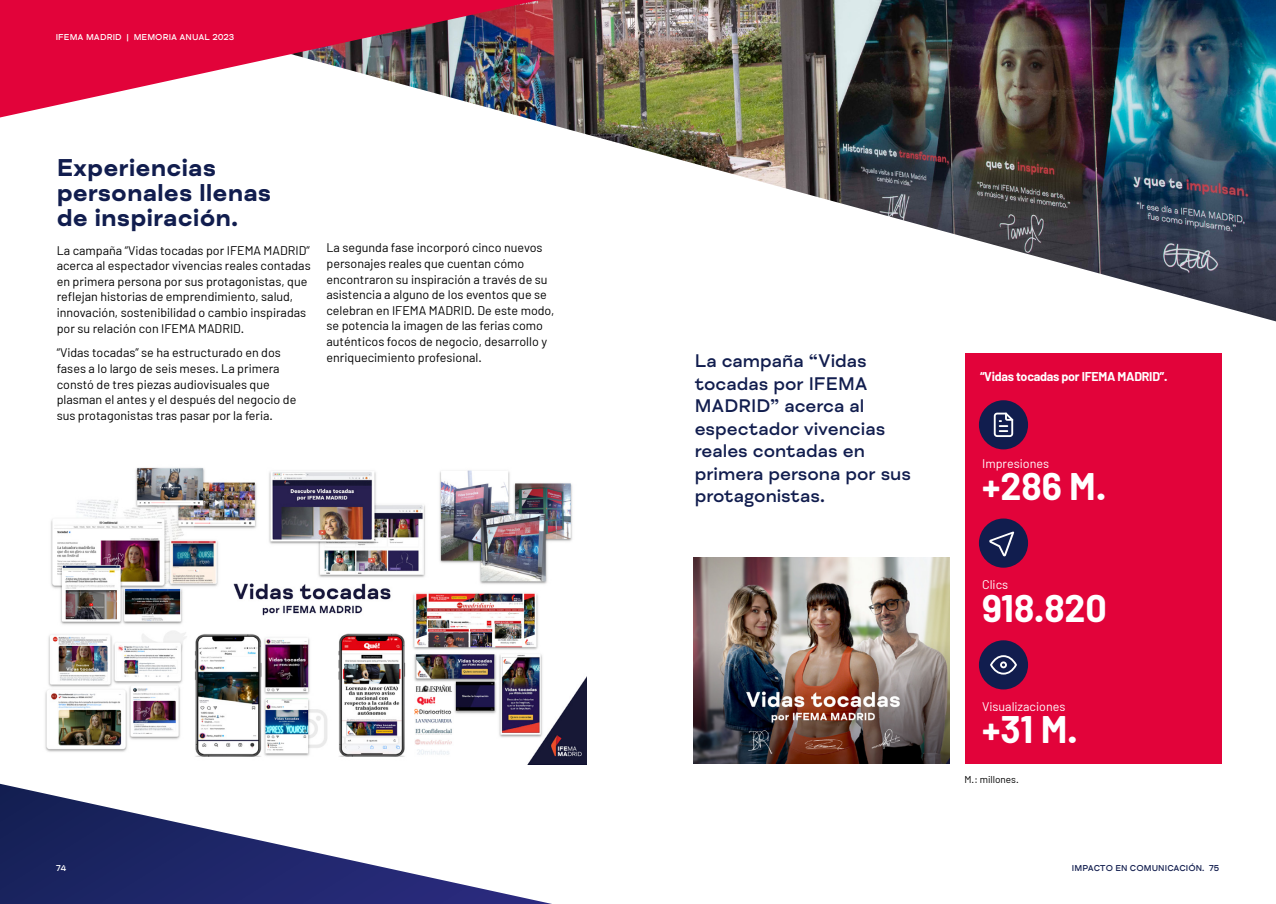
<style>
.page{position:relative;width:1276px;height:904px;background:#fff}
.page>*{position:absolute;margin:0;border:0;box-sizing:border-box;transform-origin:0 0}
.TEXTO_BASE_ESPACIO{font:700 37.5px "Barlow";color:#fff}
.H3_titulo{font:700 25px/25px "FS Meridian";color:#111d4e}
.DESCATADO{font:500 18.75px/22.5px "FS Meridian";color:#111d4e}
.TEXTO_BASE_ESPACIO-2{font:12.5px/15.6px "Barlow";color:#000}
.TEXTO_BASE_ESPACIO-3{font:12.5px "Barlow";color:#fff}
.TEXTO_BASE_ESPACIO-4{font:700 12.5px "Barlow";letter-spacing:-.02em;color:#fff}
.t1{font:10px "Barlow";color:#000}
.t2{font:500 8.75px "FS Meridian";letter-spacing:.01em;color:#fff}
.t3{font:500 8.75px "FS Meridian";letter-spacing:.01em;color:#111d4e}
</style>
<div class="page">
<div style="left:965px;top:353px;width:256px;height:410px;background:#e2033a"></div>
<img style="left:694px;top:557px;width:255px;height:206px">
<div style="left:979px;top:400px;width:49px;height:49px;background:#111d4e;border-radius:50%"></div>
<svg style="left:993px;top:412px;width:20px;height:25px"></svg>
<div style="left:979px;top:640px;width:49px;height:49px;background:#111d4e;border-radius:50%"></div>
<svg style="left:990px;top:655px;width:27px;height:19px"></svg>
<div style="left:979px;top:518px;width:49px;height:49px;background:#111d4e;border-radius:50%"></div>
<svg style="left:989px;top:531px;width:25px;height:25px"></svg>
<img style="left:523px;top:0;width:753px;height:321px">
<svg style="left:0;top:783px;width:552px;height:121px"></svg>
<img style="left:0;top:0;width:540px;height:117px">
<img style="left:45px;top:467px;width:541px;height:297px">
<p class="t2" style="left:56px;top:32px;width:180px">IFEMA MADRID | MEMORIA ANUAL 2023</p>
<h1 class="H3_titulo" style="left:57px;top:156px;width:216px">Experiencias personales llenas de inspiración.</h1>
<p class="TEXTO_BASE_ESPACIO-2" style="left:57px;top:242px;width:255px">La campaña “Vidas tocadas por IFEMA MADRID” acerca al espectador vivencias reales contadas en primera persona por sus protagonistas, que reflejan historias de emprendimiento, salud, innovación, sostenibilidad o cambio inspiradas por su relación con IFEMA MADRID.</p>
<p class="TEXTO_BASE_ESPACIO-2" style="left:57px;top:344px;width:241px">“Vidas tocadas” se ha estructurado en dos fases a lo largo de seis meses. La primera constó de tres piezas audiovisuales que plasman el antes y el después del negocio de sus protagonistas tras pasar por la feria.</p>
<p class="TEXTO_BASE_ESPACIO-2" style="left:326px;top:240px;width:230px">La segunda fase incorporó cinco nuevos personajes reales que cuentan cómo encontraron su inspiración a través de su asistencia a alguno de los eventos que se celebran en IFEMA MADRID. De este modo, se potencia la imagen de las ferias como auténticos focos de negocio, desarrollo y enriquecimiento profesional.</p>
<p class="DESCATADO" style="left:694px;top:350px;width:218px">La campaña “Vidas tocadas por IFEMA<br>MADRID” acerca al espectador vivencias reales contadas en primera persona por sus protagonistas.</p>
<p class="TEXTO_BASE_ESPACIO-4" style="left:980px;top:368px;width:189px">“Vidas tocadas por IFEMA MADRID”.</p>
<p class="TEXTO_BASE_ESPACIO-3" style="left:982px;top:455px;width:68px">Impresiones</p>
<p class="TEXTO_BASE_ESPACIO" style="left:982px;top:463px;width:125px">+286 M.</p>
<p class="TEXTO_BASE_ESPACIO-3" style="left:982px;top:577px;width:28px">Clics</p>
<p class="TEXTO_BASE_ESPACIO" style="left:982px;top:585px;width:126px">918.820</p>
<p class="TEXTO_BASE_ESPACIO-3" style="left:982px;top:698px;width:85px">Visualizaciones</p>
<p class="TEXTO_BASE_ESPACIO" style="left:982px;top:706px;width:97px">+31 M.</p>
<p class="t1" style="left:964px;top:773px;width:56px">M.: millones.</p>
<p class="t2" style="left:56px;top:863px;width:11px">74</p>
<p class="t3" style="left:1072px;top:863px;width:10px">Impa</p>
<p class="t3" style="left:1093px;top:863px;width:127px">cto en com unicación. 75</p>
</div>
